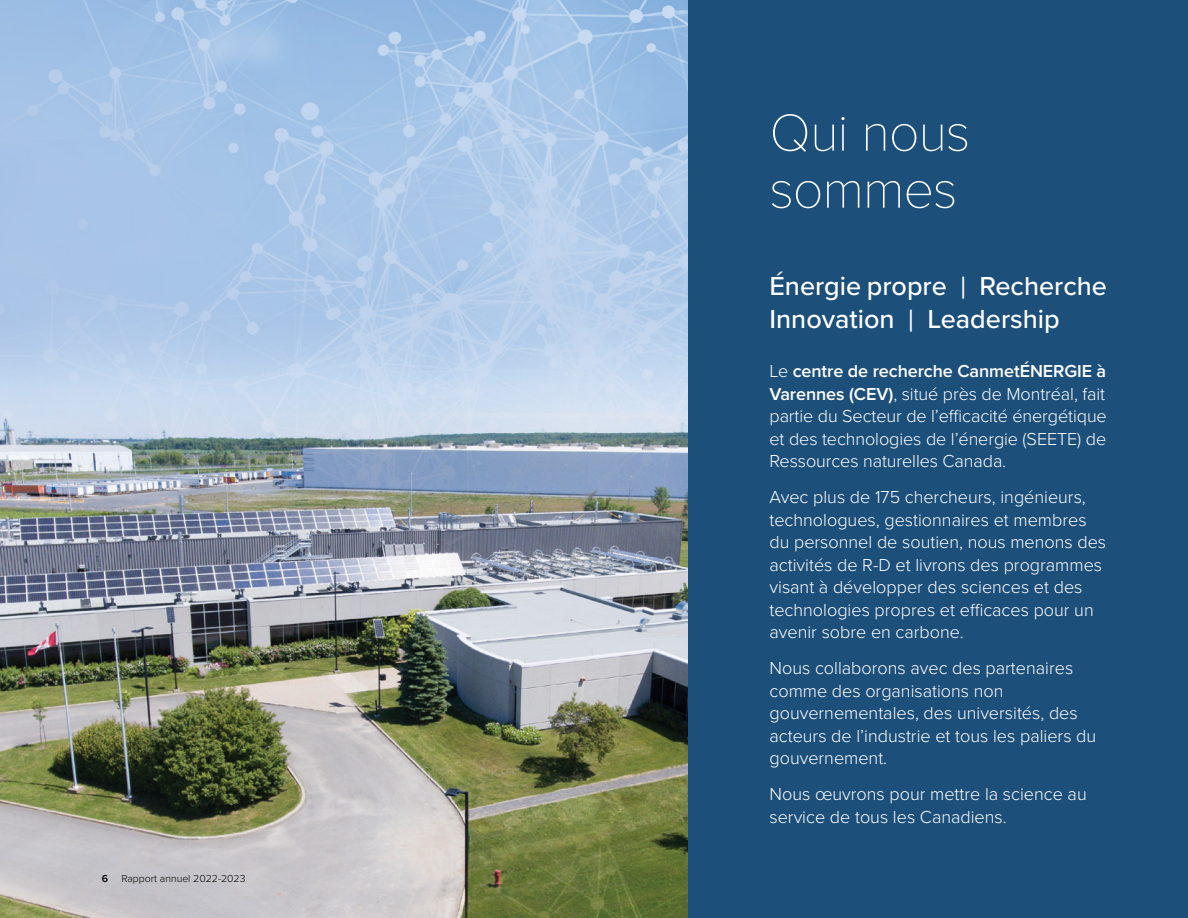
<style>
.page{position:relative;width:1188px;height:918px;background:#fff}
.page>*{position:absolute;margin:0;border:0;box-sizing:border-box;transform-origin:0 0}
.t1{font:100 54px/57px "Proxima Nova T";letter-spacing:-.02em;color:#fff}
.t2{font:500 27px "Proxima Nova";color:#fff}
.t3{font:300 18px/22.5px "Proxima Nova";color:#fff}
.t4{font:300 10.5px "Proxima Nova";color:#000}
.t5{font:600 10.5px "Proxima Nova";color:#000}
.s1{font-size:31.05px}
.s2{font-weight:600}
</style>
<div class="page">
<img style="left:0;top:0;width:688px;height:918px">
<div style="left:688px;top:0;width:500px;height:918px;background:#1d4f7b"></div>
<p class="t5" style="left:102px;top:870px;width:8px">6</p>
<p class="t4" style="left:122px;top:870px;width:125px">Rapport annuel 2022-2023</p>
<h2 class="t1" style="left:770px;top:101px;width:202px">Qui nous sommes</h2>
<p class="t2" style="left:770px;top:266px;width:198px">Énergie propre <span class="s1">|</span></p>
<p class="t2" style="left:980px;top:266px;width:129px">Recherche</p>
<p class="t2" style="left:770px;top:299px;width:146px">Innovation <span class="s1">|</span></p>
<p class="t2" style="left:927px;top:299px;width:134px">Leadership</p>
<p class="t3" style="left:770px;top:359px;width:339px;text-align:justify">Le <span class="s2">centre de recherche CanmetÉNERGIE à Varennes (CEV)</span>, situé près de Montréal, fait partie du Secteur de l’efficacité énergétique et des technologies de l’énergie (SEETE) de Ressources naturelles Canada.</p>
<p class="t3" style="left:770px;top:485px;width:338px">Avec plus de 175 chercheurs, ingénieurs, technologues, gestionnaires et membres du personnel de soutien, nous menons des activités de R-D et livrons des programmes visant à développer des sciences et des technologies propres et efficaces pour un avenir sobre en carbone.</p>
<p class="t3" style="left:770px;top:656px;width:328px">Nous collaborons avec des partenaires comme des organisations non gouvernementales, des universités, des acteurs de l’industrie et tous les paliers du gouvernement.</p>
<p class="t3" style="left:770px;top:782px;width:319px">Nous œuvrons pour mettre la science au service de tous les Canadiens.</p>
</div>
